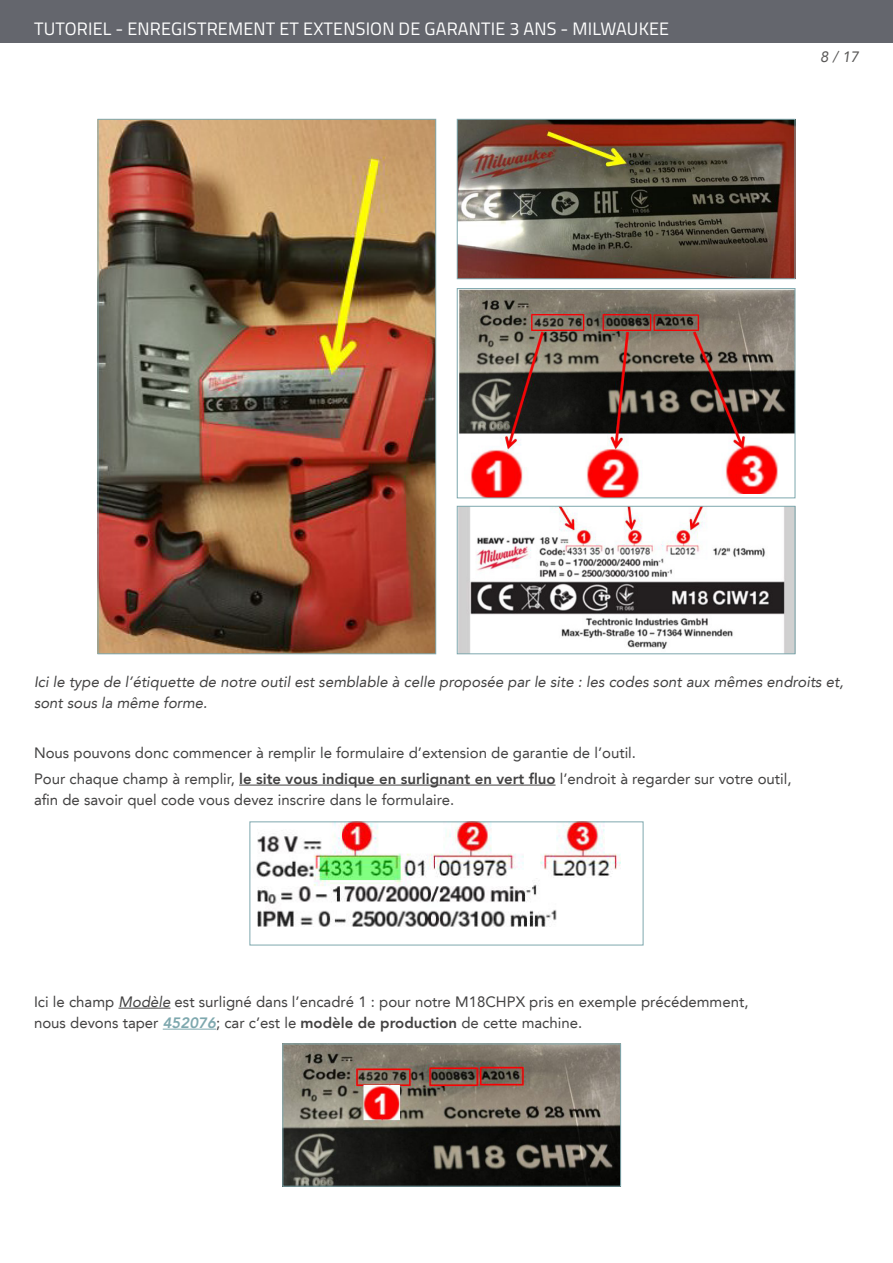
<style>
.page{position:relative;width:893px;height:1263px;background:#fff}
.page>*{position:absolute;margin:0;border:0;box-sizing:border-box;transform-origin:0 0}
.t1{font:18px "Titillium Web";letter-spacing:.01em;color:#fff}
.t2{font:15px/25.2px "Avenir LT";color:#434242}
.t3{font:italic 15px/21px "Avenir LT";color:#434242}
.t4{font:italic 15px "Avenir LT";color:#595857}
.s1{font-weight:800}
.s2{font-style:italic}
.s3{font-weight:800;font-style:italic;color:#7ea8ae}
</style>
<div class="page">
<div style="left:0;top:0;width:893px;height:43px;background:#64666d"></div>
<hr style="left:239px;top:785px;width:317px;height:1px;background:#434242">
<hr style="left:118px;top:1008px;width:52px;height:1px;background:#434242">
<hr style="left:163px;top:1029px;width:53px;height:1px;background:#7ea8ae">
<img style="left:100px;top:121px;width:334px;height:531px">
<img style="left:459px;top:121px;width:334px;height:156px">
<div style="left:457px;top:119px;width:338px;height:160px;border:1px solid #7ea8ae"></div>
<img style="left:459px;top:290px;width:334px;height:206px">
<div style="left:457px;top:288px;width:338px;height:210px;border:1px solid #7ea8ae"></div>
<img style="left:459px;top:508px;width:334px;height:144px">
<div style="left:457px;top:506px;width:338px;height:148px;border:1px solid #7ea8ae"></div>
<img style="left:256px;top:824px;width:365px;height:103px">
<img style="left:285px;top:1046px;width:334px;height:138px">
<div style="left:283px;top:1044px;width:338px;height:142px;border:1px solid #7ea8ae"></div>
<p class="t1" style="left:34px;top:15px;width:637px">TUTORIEL - ENREGISTREMENT ET EXTENSION DE GARANTIE 3 ANS - MILWAUKEE</p>
<p class="t4" style="left:820px;top:48px;width:40px">8 / 17</p>
<p class="t3" style="left:34px;top:671px;width:811px">Ici le type de l’étiquette de notre outil est semblable à celle proposée par le site : les codes sont aux mêmes endroits et, sont sous la même forme.</p>
<p class="t2" style="left:34px;top:741px;width:759px">Nous pouvons donc commencer à remplir le formulaire d’extension de garantie de l’outil.<br>Pour chaque champ à remplir, <span class="s1">le site vous indique en surlignant en vert fluo</span> l’endroit à regarder sur votre outil,</p>
<p class="t2" style="left:34px;top:787px;width:422px">afin de savoir quel code vous devez inscrire dans le formulaire.</p>
<p class="t2" style="left:34px;top:991px;width:716px;line-height:21px">Ici le champ <span class="s2">Modèle</span> est surligné dans l’encadré 1 : pour notre M18CHPX pris en exemple précédemment, nous devons taper <span class="s3">452076</span>; car c’est le <span class="s1">modèle de production</span> de cette machine.</p>
</div>
